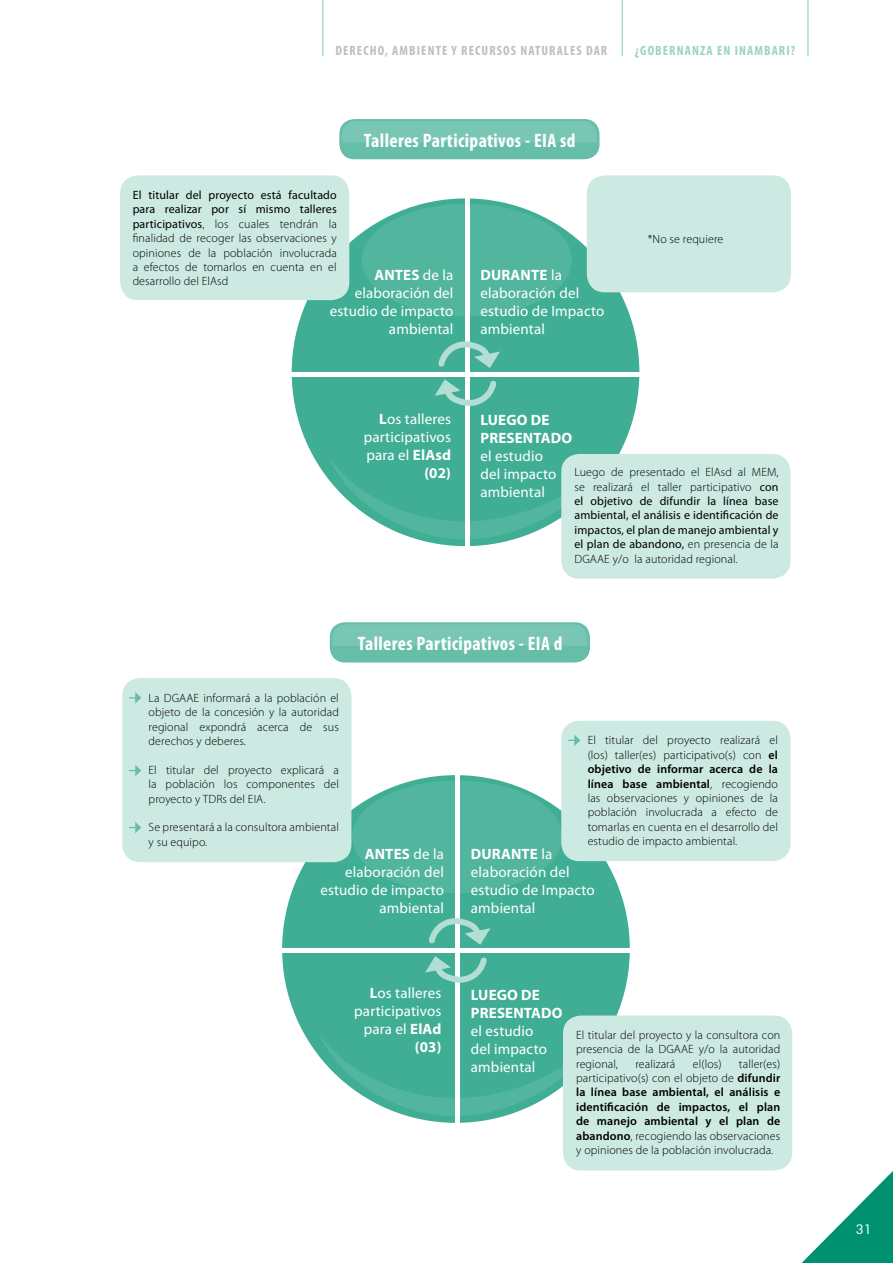
<style>
.page{position:relative;width:893px;height:1263px;background:#fff}
.page>*{position:absolute;margin:0;border:0;box-sizing:border-box;transform-origin:0 0}
.t1{font:700 condensed 19.5px "Myriad Pro";letter-spacing:.02em;color:#fff}
.t2{font:15px/18px "Myriad Pro";letter-spacing:.01em;color:#fff;text-align:right}
.t3{font:700 15px/18px "Myriad Pro";letter-spacing:.01em;color:#fff}
.t4{font:700 condensed 13.5px "Myriad Pro";letter-spacing:.08em;color:#bcbec0}
.t5{font:700 condensed 13.5px "Myriad Pro";letter-spacing:.08em;color:#99d4c6}
.t6{font:13.5px "Futura BT";color:#fff}
.t7{font:300 12px/14.4px "Myriad Pro";letter-spacing:.01em;color:#000;text-align:justify}
.t8{font:12px/14.4px "Myriad Pro";letter-spacing:.01em;color:#000;text-align:justify}
.t9{font:600 12px/14.4px "Myriad Pro";letter-spacing:.01em;color:#000;text-align:justify}
.s1{font-weight:400}
.s2{font-weight:700}
.s3{font-weight:300}
.s4{font-weight:600}
</style>
<div class="page">
<svg style="left:789px;top:1158px;width:104px;height:105px"></svg>
<hr style="left:808px;top:0;width:1px;height:56px;background:#80c9b7">
<hr style="left:622px;top:0;width:1px;height:56px;background:#80c9b7">
<hr style="left:323px;top:0;width:1px;height:56px;background:#80c9b7">
<div style="left:282px;top:775px;width:348px;height:348px;background:#40ae94;border-radius:50%"></div>
<svg style="left:318px;top:1031px;width:245px;height:85px"></svg>
<div style="left:352px;top:780px;width:210px;height:113px;background:#52b59e;border-radius:50%"></div>
<div style="left:330px;top:622px;width:260px;height:40px;background:#66bea9;border-radius:15px"></div>
<div style="left:332px;top:624px;width:255px;height:22px;background:#79c6b4"></div>
<hr style="left:456px;top:769px;width:4px;height:362px;background:#fff">
<hr style="left:271px;top:949px;width:366px;height:4px;background:#fff">
<svg style="left:429px;top:912px;width:61px;height:35px"></svg>
<svg style="left:425px;top:953px;width:62px;height:36px"></svg>
<div style="left:122px;top:678px;width:229px;height:184px;background:#cce9e2;border-radius:18px"></div>
<div style="left:561px;top:721px;width:229px;height:140px;background:#cce9e2;border-radius:18px"></div>
<div style="left:563px;top:1015px;width:229px;height:155px;background:#cce9e2;border-radius:18px"></div>
<svg style="left:129px;top:692px;width:12px;height:11px"></svg>
<svg style="left:568px;top:735px;width:12px;height:11px"></svg>
<svg style="left:129px;top:765px;width:12px;height:11px"></svg>
<svg style="left:129px;top:822px;width:12px;height:11px"></svg>
<div style="left:292px;top:198px;width:347px;height:348px;background:#40ae94;border-radius:50%"></div>
<svg style="left:328px;top:455px;width:244px;height:84px"></svg>
<div style="left:362px;top:204px;width:210px;height:113px;background:#52b59e;border-radius:50%"></div>
<div style="left:339px;top:119px;width:260px;height:40px;background:#66bea9;border-radius:15px"></div>
<div style="left:342px;top:121px;width:255px;height:22px;background:#79c6b4"></div>
<hr style="left:465px;top:192px;width:4px;height:362px;background:#fff">
<hr style="left:280px;top:372px;width:367px;height:4px;background:#fff">
<svg style="left:438px;top:335px;width:62px;height:36px"></svg>
<svg style="left:435px;top:377px;width:62px;height:35px"></svg>
<div style="left:120px;top:175px;width:229px;height:125px;background:#cce9e2;border-radius:18px"></div>
<div style="left:561px;top:454px;width:229px;height:125px;background:#cce9e2;border-radius:18px"></div>
<div style="left:587px;top:175px;width:204px;height:117px;background:#cce9e2;border-radius:18px"></div>
<p class="t4" style="left:335px;top:42px;width:273px">DERECHO, AMBIENTE Y RECURSOS NATURALES DAR</p>
<p class="t5" style="left:635px;top:42px;width:162px">¿GOBERNANZA EN INAMBARI?</p>
<h1 class="t1" style="left:364px;top:128px;width:213px">Talleres Participativos - EIA sd</h1>
<p class="t7" style="left:133px;top:188px;width:206px"><span class="s1">El titular del proyecto está facultado para realizar por sí mismo talleres participativos</span>, los cuales tendrán la finalidad de recoger las observaciones y opiniones de la población involucrada a efectos de tomarlos en cuenta en el desarrollo del ElAsd</p>
<p class="t2" style="left:330px;top:265px;width:125px"><span class="s2">ANTES</span> de la elaboración del estudio de impacto ambiental</p>
<p class="t2" style="left:480px;top:265px;width:125px;text-align:left"><span class="s2">DURANTE</span> la elaboración del estudio de Impacto ambiental</p>
<p class="t7" style="left:648px;top:232px;width:77px">*No se requiere</p>
<p class="t2" style="left:364px;top:409px;width:89px"><span class="s2">L</span>os talleres participativos para el <span class="s2">ElAsd (02)</span></p>
<p class="t3" style="left:480px;top:411px;width:93px">LUEGO DE<br>PRESENTADO</p>
<p class="t2" style="left:480px;top:447px;width:78px;text-align:left">el estudio del impacto ambiental</p>
<p class="t8" style="left:574px;top:465px;width:206px"><span class="s3">Luego de presentado el ElAsd al MEM, se realizará el taller participativo</span> con el objetivo de difundir la línea base ambiental, el análisis e identificación de impactos, el plan de manejo ambiental y el plan de abandono, <span class="s3">en presencia de la DGAAE y/o la autoridad regional.</span></p>
<h1 class="t1" style="left:358px;top:632px;width:206px">Talleres Participativos - EIA d</h1>
<p class="t7" style="left:149px;top:690px;width:192px">La DGAAE informará a la población el objeto de la concesión y la autoridad regional expondrá acerca de sus derechos y deberes.</p>
<p class="t7" style="left:149px;top:762px;width:192px">El titular del proyecto explicará a la población los componentes del proyecto y TDRs del EIA.</p>
<p class="t7" style="left:149px;top:820px;width:192px">Se presentará a la consultora ambiental y su equipo.</p>
<p class="t2" style="left:320px;top:844px;width:125px"><span class="s2">ANTES</span> de la elaboración del estudio de impacto ambiental</p>
<p class="t7" style="left:588px;top:733px;width:192px">El titular del proyecto realizará el (los) taller(es) participativo(s) con <span class="s4">el objetivo de informar acerca de la línea base ambiental</span>, recogiendo las observaciones y opiniones de la población involucrada a efecto de tomarlas en cuenta en el desarrollo del estudio de impacto ambiental.</p>
<p class="t2" style="left:471px;top:844px;width:125px;text-align:left"><span class="s2">DURANTE</span> la elaboración del estudio de Impacto ambiental</p>
<p class="t2" style="left:354px;top:984px;width:89px"><span class="s2">L</span>os talleres participativos para el <span class="s2">ElAd (03)</span></p>
<p class="t3" style="left:471px;top:985px;width:93px">LUEGO DE<br>PRESENTADO</p>
<p class="t2" style="left:471px;top:1021px;width:78px;text-align:left">el estudio del impacto ambiental</p>
<p class="t7" style="left:576px;top:1027px;width:206px">El titular del proyecto y la consultora con presencia de la DGAAE y/o la autoridad regional,</p>
<p class="t9" style="left:576px;top:1056px;width:206px;text-indent:163px"><span class="s3">taller(es) participativo(s) con el objeto de</span> difundir la línea base ambiental, el análisis e identificación de impactos, el plan de manejo ambiental y el plan de abandono<span class="s3">, recogiendo las observaciones y opiniones de la población involucrada.</span></p>
<p class="t7" style="left:635px;top:1056px;width:41px">realizará</p>
<p class="t7" style="left:693px;top:1056px;width:30px">el(los)</p>
<p class="t6" style="left:856px;top:1221px;width:17px">31</p>
</div>
